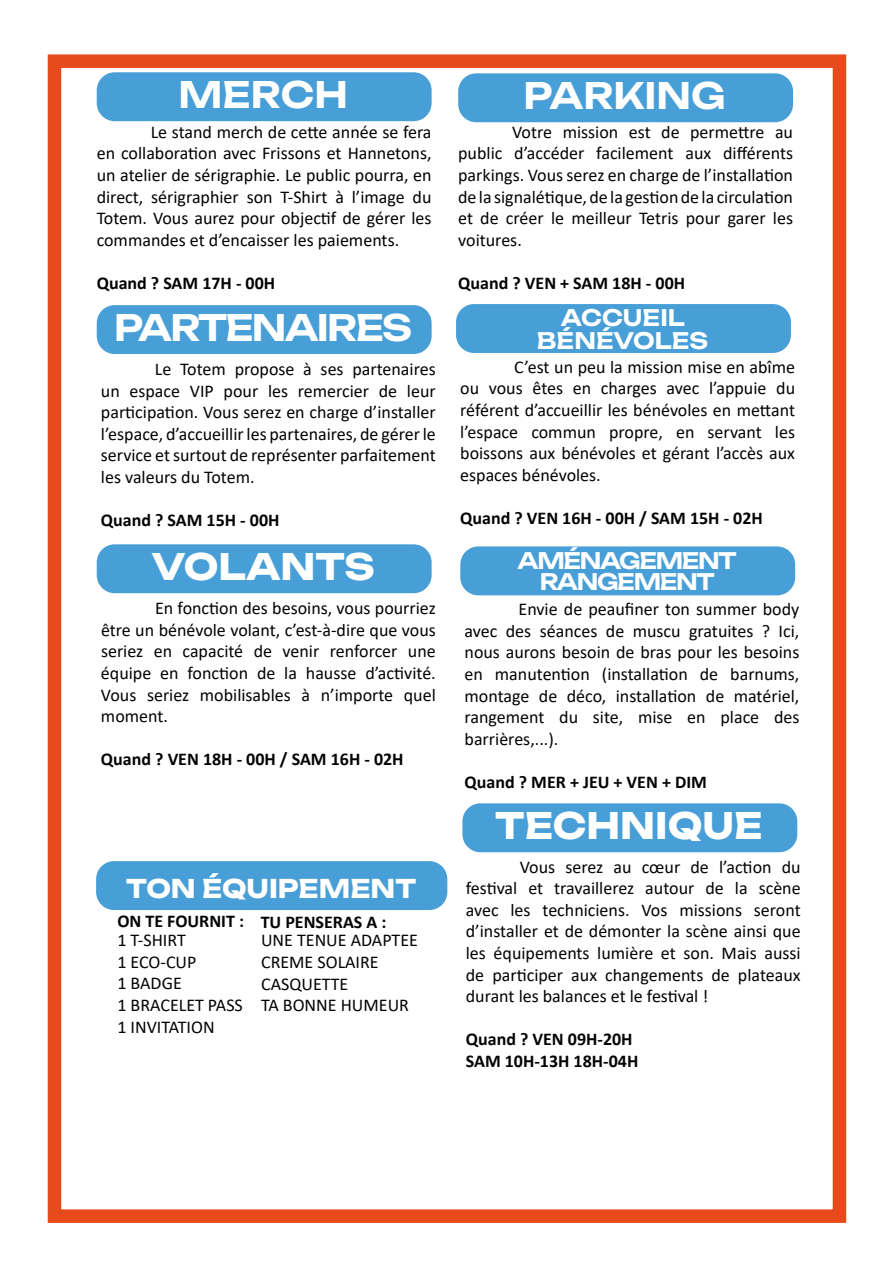
<style>
.page{position:relative;width:893px;height:1263px;background:#fff}
.page>*{position:absolute;margin:0;border:0;box-sizing:border-box;transform-origin:0 0}
.t1{font:36px "Unbounded";color:#fff}
.t2{font:36px "Unbounded";letter-spacing:-.05em;color:#fff}
.t3{font:25.5px "Unbounded";color:#fff}
.t4{font:22.5px/21px "Unbounded";letter-spacing:-.06em;color:#fff;text-align:center}
.t5{font:22.5px/22.5px "Unbounded";color:#fff;text-align:center}
.t6{font:18px/21.6px "Calibri";color:#030304;text-align:justify}
.t7{font:18px/21.6px "Calibri";color:#020203;text-align:justify}
.t8{font:700 18px/21.6px "Calibri";color:#030304}
.t9{font:700 18px "Calibri";color:#020203}
</style>
<div class="page">
<div style="left:48px;top:54px;width:798px;height:1169px;border:14px solid #e84b1b"></div>
<div style="left:97px;top:305px;width:335px;height:49px;background:#489fd8;border-radius:18px"></div>
<div style="left:97px;top:72px;width:335px;height:49px;background:#489fd8;border-radius:18px"></div>
<div style="left:456px;top:304px;width:335px;height:49px;background:#489fd8;border-radius:18px"></div>
<div style="left:458px;top:73px;width:335px;height:49px;background:#489fd8;border-radius:18px"></div>
<div style="left:97px;top:544px;width:335px;height:49px;background:#489fd8;border-radius:18px"></div>
<div style="left:460px;top:546px;width:335px;height:49px;background:#489fd8;border-radius:18px"></div>
<div style="left:462px;top:803px;width:335px;height:49px;background:#489fd8;border-radius:18px"></div>
<div style="left:96px;top:861px;width:351px;height:49px;background:#489fd8;border-radius:18px"></div>
<h1 class="t1" style="left:179px;top:66px;width:171px">MERCH</h1>
<p class="t7" style="left:97px;top:121px;width:336px;text-indent:54px">Le stand merch de cette année se fera en collaboration avec Frissons et Hannetons, un atelier de sérigraphie. Le public pourra, en direct, sérigraphier son T-Shirt à l’image du Totem. Vous aurez pour objectif de gérer les commandes et d’encaisser les paiements.</p>
<p class="t9" style="left:97px;top:270px;width:180px">Quand ? SAM 17H - 00H</p>
<h1 class="t2" style="left:114px;top:299px;width:299px">PARTENAIRES</h1>
<h1 class="t1" style="left:524px;top:67px;width:204px">PARKING</h1>
<p class="t6" style="left:458px;top:121px;width:336px;text-indent:54px">Votre mission est de permettre au public d’accéder facilement aux différents parkings. Vous serez en charge de l’installation de la signalétique,de la gestionde la circulation et de créer le meilleur Tetris pour garer les voitures.</p>
<p class="t8" style="left:458px;top:272px;width:228px">Quand ? VEN + SAM 18H - 00H</p>
<p class="t5" style="left:537px;top:305px;width:173px">ACCUEIL<br>BÉNÉVOLES</p>
<p class="t6" style="left:460px;top:356px;width:336px;text-indent:54px">C’est un peu la mission mise en abîme ou vous êtes en charges avec l’appuie du référent d’accueillir les bénévoles en mettant l’espace commun propre, en servant les boissons aux bénévoles et gérant l’accès aux espaces bénévoles.</p>
<p class="t8" style="left:460px;top:507px;width:304px">Quand ? VEN 16H - 00H / SAM 15H - 02H</p>
<p class="t6" style="left:101px;top:358px;width:336px;text-indent:54px">Le Totem propose à ses partenaires un espace VIP pour les remercier de leur participation. Vous serez en charge d’installer l’espace, d’accueillirles partenaires, de gérerle service et surtout de représenter parfaitement les valeurs du Totem.</p>
<p class="t8" style="left:101px;top:509px;width:180px">Quand ? SAM 15H - 00H</p>
<h1 class="t1" style="left:152px;top:538px;width:224px">VOLANTS</h1>
<p class="t4" style="left:518px;top:548px;width:221px">AMÉNAGEMENT<br>RANGEMENT</p>
<p class="t6" style="left:465px;top:598px;width:336px;text-indent:54px">Envie de peaufiner ton summer body avec des séances de muscu gratuites ? Ici, nous aurons besoin de bras pour les besoins en manutention (installation de barnums, montage de déco, installation de matériel, rangement du site, mise en place des barrières,...).</p>
<p class="t8" style="left:465px;top:771px;width:244px">Quand ? MER + JEU + VEN + DIM</p>
<p class="t6" style="left:101px;top:597px;width:336px;text-indent:54px">En fonction des besoins, vous pourriez être un bénévole volant, c’est-à-dire que vous seriez en capacité de venir renforcer une équipe en fonction de la hausse d’activité.<br>Vous seriez mobilisables à n’importe quel moment.</p>
<p class="t8" style="left:101px;top:748px;width:304px">Quand ? VEN 18H - 00H / SAM 16H - 02H</p>
<h2 class="t3" style="left:126px;top:868px;width:291px">TON ÉQUIPEMENT</h2>
<p class="t8" style="left:117px;top:910px;width:271px">ON TE FOURNIT : TU PENSERAS A :</p>
<p class="t6" style="left:117px;top:929px;width:127px;text-align:left">1 T-SHIRT<br>1 ECO-CUP<br>1 BADGE<br>1 BRACELET PASS<br>1 INVITATION</p>
<p class="t6" style="left:261px;top:929px;width:158px;text-align:left">UNE TENUE ADAPTEE<br>CREME SOLAIRE<br>CASQUETTE<br>TA BONNE HUMEUR</p>
<h1 class="t1" style="left:495px;top:797px;width:269px">TECHNIQUE</h1>
<p class="t6" style="left:466px;top:855px;width:336px;text-indent:54px">Vous serez au cœur de l’action du festival et travaillerez autour de la scène avec les techniciens. Vos missions seront d’installer et de démonter la scène ainsi que les équipements lumière et son. Mais aussi de participer aux changements de plateaux durant les balances et le festival !</p>
<p class="t8" style="left:466px;top:1028px;width:174px">Quand ? VEN 09H-20H<br>SAM 10H-13H 18H-04H</p>
</div>
